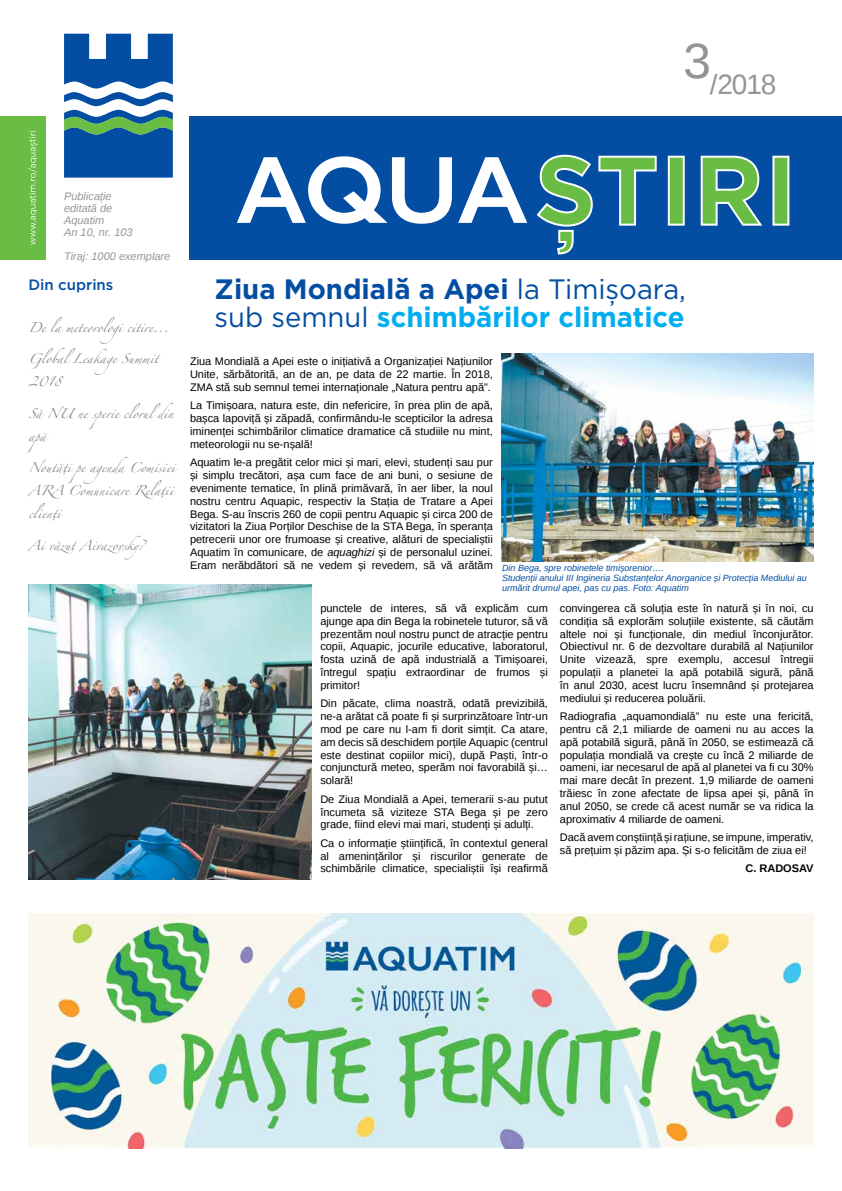
<style>
.page{position:relative;width:842px;height:1191px;background:#fff}
.page>*{position:absolute;margin:0;border:0;box-sizing:border-box;transform-origin:0 0}
.t1{font:700 97px "Gotham";letter-spacing:.01em;color:#69bd45}
.t2{font:28px/28px "Gotham";color:#034ea2}
.t3{font:28px "Liberation Sans";color:#939598}
.t4{font:500 15px "Gotham";color:#034ea2}
.t5{font:11px/12.8px "Liberation Sans";color:#000;text-align:justify}
.t6{font:italic 11px/12px "Liberation Sans";color:#939598}
.t7{font:700 11px "Liberation Sans";color:#000}
.t8{font:italic 9px/10px "Liberation Sans";color:#034ea2}
.t9{font:9px "Zapfino";color:#808285}
.s1{font-weight:700}
.s2{font-weight:700;color:#00aeef}
.s3{font-style:italic}
</style>
<div class="page">
<svg style="left:64px;top:34px;width:109px;height:144px"></svg>
<div style="left:189px;top:116px;width:653px;height:144px;background:#034ea2"></div>
<svg style="left:458px;top:157px;width:69px;height:66px"></svg>
<svg style="left:237px;top:156px;width:215px;height:68px"></svg>
<svg style="left:536px;top:154px;width:121px;height:101px"></svg>
<div style="left:668px;top:156px;width:17px;height:70px;border:2px solid #fff"></div>
<svg style="left:700px;top:155px;width:63px;height:71px"></svg>
<div style="left:772px;top:156px;width:17px;height:70px;border:2px solid #fff"></div>
<div style="left:0;top:116px;width:46px;height:144px;background:#69bd45"></div>
<svg style="left:28px;top:131px;width:10px;height:114px"></svg>
<img style="left:501px;top:353px;width:313px;height:208px">
<img style="left:28px;top:584px;width:284px;height:296px">
<img style="left:28px;top:913px;width:785px;height:235px">
<h2 class="t3" style="left:683px;top:69px;width:95px"><sup>3</sup> /2018</h2>
<p class="t6" style="left:64px;top:190px;width:70px">Publicație editată de<br>Aquatim<br>An 10, nr. 103</p>
<p class="t6" style="left:64px;top:250px;width:108px">Tiraj: 1000 exemplare</p>
<h3 class="t4" style="left:28px;top:275px;width:87px">Din cuprins</h3>
<p class="t9" style="left:28px;top:323px;width:142px">De la meteorologi citire...</p>
<p class="t9" style="left:28px;top:355px;width:132px">GlobalLeakage Summit</p>
<p class="t9" style="left:28px;top:378px;width:34px">2018</p>
<p class="t9" style="left:28px;top:409px;width:147px">Să NU ne sperie cloruldin</p>
<p class="t9" style="left:28px;top:432px;width:24px">apă</p>
<p class="t9" style="left:28px;top:464px;width:148px">Noutăţi pe agenda Comisiei</p>
<p class="t9" style="left:28px;top:487px;width:146px">ARA Comunicare Relaţii</p>
<p class="t9" style="left:28px;top:510px;width:34px">clienţi</p>
<p class="t9" style="left:28px;top:541px;width:121px">Ai văzut Aivazovsky?</p>
<h1 class="t1" style="left:534px;top:126px;width:264px">ȘTIRI</h1>
<h2 class="t2" style="left:215px;top:274px;width:473px"><span class="s1">Ziua Mondială a Apei</span> la Timișoara, sub semnul <span class="s2">schimbărilor climatice</span></h2>
<p class="t5" style="left:190px;top:355px;width:304px">Ziua Mondială a Apei este o inițiativă a Organizației Națiunilor Unite, sărbătorită, an de an, pe data de 22 martie. În 2018, ZMA stă sub semnul temei internaționale „Natura pentru apă”.</p>
<p class="t5" style="left:190px;top:400px;width:304px">La Timișoara, natura este, din nefericire, în prea plin de apă, bașca lapoviță și zăpadă, confirmându-le scepticilor la adresa iminenței schimbărilor climatice dramatice că studiile nu mint, meteorologii nu se-nșală!</p>
<p class="t5" style="left:190px;top:456px;width:304px">Aquatim le-a pregătit celor mici și mari, elevi, studenți sau pur și simplu trecători, așa cum face de ani buni, o sesiune de evenimente tematice, în plină primăvară, în aer liber, la noul nostru centru Aquapic, respectiv la Stația de Tratare a Apei Bega. S-au înscris 260 de copii pentru Aquapic și circa 200 de vizitatori la Ziua Porților Deschise de la STA Bega, în speranța petrecerii unor ore frumoase și creative, alături de specialiștii Aquatim în comunicare, de <span class="s3">aquaghizi</span> și de personalul uzinei.<br>Eram nerăbdători să ne vedem și revedem, să vă arătăm</p>
<p class="t5" style="left:320px;top:602px;width:229px">punctele de interes, să vă explicăm cum ajunge apa din Bega la robinetele tuturor, să vă prezentăm noul nostru punct de atracție pentru copii, Aquapic, jocurile educative, laboratorul, fosta uzină de apă industrială a Timișoarei, întregul spațiu extraordinar de frumos și primitor!</p>
<p class="t5" style="left:320px;top:697px;width:229px">Din păcate, clima noastră, odată previzibilă, ne-a arătat că poate fi și surprinzătoare într-un mod pe care nu l-am fi dorit simțit. Ca atare, am decis să deschidem porțile Aquapic (centrul este destinat copiilor mici), după Paști, într-o conjunctură meteo, sperăm noi favorabilă și… solară!</p>
<p class="t5" style="left:320px;top:793px;width:229px">De Ziua Mondială a Apei, temerarii s-au putut încumeta să viziteze STA Bega și pe zero grade, fiind elevi mai mari, studenți și adulți.</p>
<p class="t5" style="left:320px;top:837px;width:229px">Ca o informație științifică, în contextul general al amenințărilor și riscurilor generate de schimbările climatice, specialiștii își reafirmă</p>
<p class="t8" style="left:502px;top:563px;width:306px">Din Bega, spre robinetele timișorenior….<br>Studenții anului III Ingineria Substanțelor Anorganice și Protecția Mediului au urmărit drumul apei, pas cu pas. Foto: Aquatim</p>
<p class="t5" style="left:560px;top:602px;width:255px">convingerea că soluția este în natură și în noi, cu condiția să explorăm soluțiile existente, să căutăm altele noi și funcționale, din mediul înconjurător.<br>Obiectivul nr. 6 de dezvoltare durabilă al Națiunilor Unite vizează, spre exemplu, accesul întregii populații a planetei la apă potabilă sigură, până în anul 2030, acest lucru însemnând și protejarea mediului și reducerea poluării.</p>
<p class="t5" style="left:560px;top:710px;width:255px">Radiografia „aquamondială” nu este una fericită, pentru că 2,1 miliarde de oameni nu au acces la apă potabilă sigură, până în 2050, se estimează că populația mondială va crește cu încă 2 miliarde de oameni, iar necesarul de apă al planetei va fi cu 30% mai mare decât în prezent. 1,9 miliarde de oameni trăiesc în zone afectate de lipsa apei și, până în anul 2050, se crede că acest număr se va ridica la aproximativ 4 miliarde de oameni.</p>
<p class="t5" style="left:560px;top:831px;width:255px">Dacă avem conștiință și rațiune, se impune, imperativ, să prețuim și păzim apa. Și s-o felicităm de ziua ei!</p>
<p class="t7" style="left:745px;top:861px;width:70px">C. RADOSAV</p>
</div>
